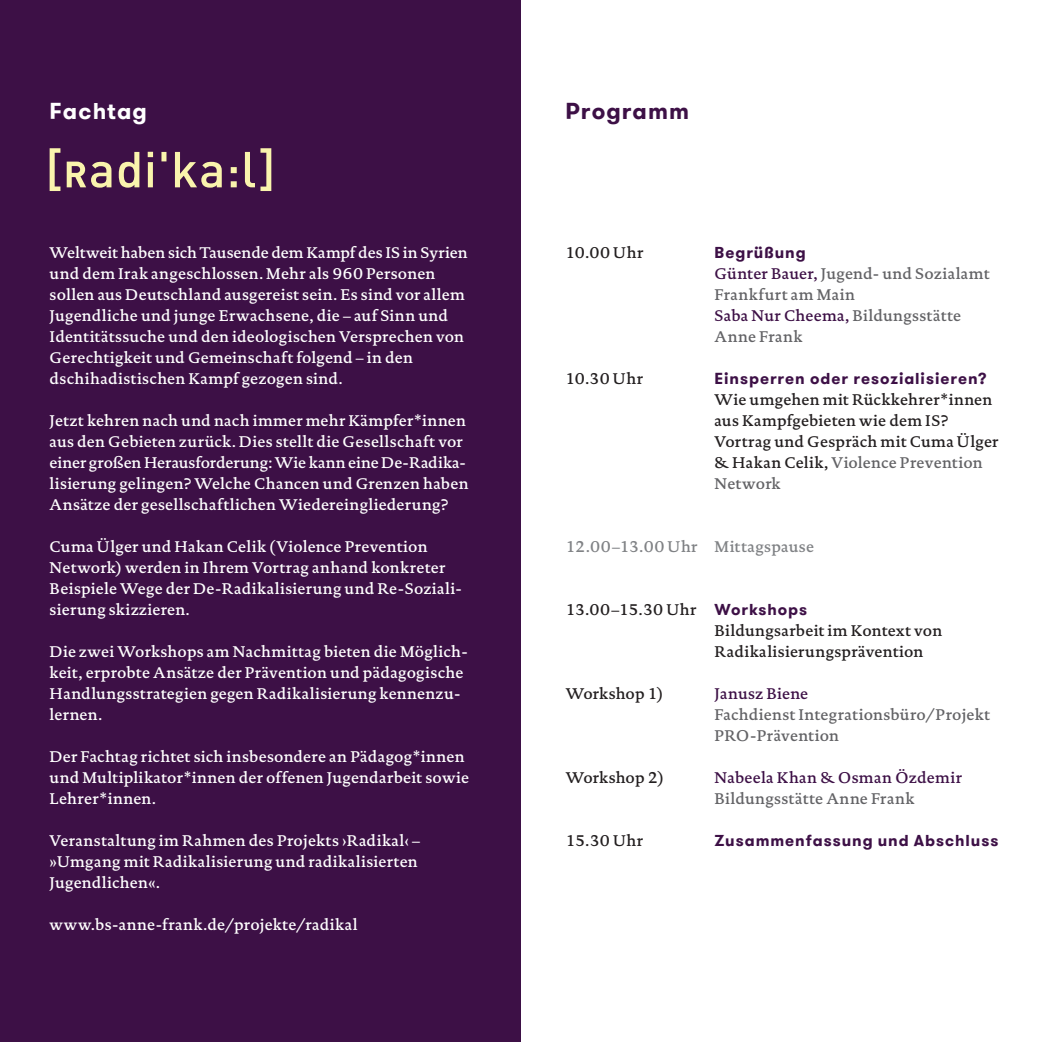
<style>
.page{position:relative;width:1042px;height:1042px;background:#fff}
.page>*{position:absolute;margin:0;border:0;box-sizing:border-box;transform-origin:0 0}
.t1{font:700 22.75px "GT Walsheim Pro";letter-spacing:.045em;color:#3d1046}
.t2{font:700 22.75px "GT Walsheim Pro";letter-spacing:.05em;color:#fff}
.t3{font:500 15.75px/21px "DTL Documenta TOT";letter-spacing:.015em;color:#fff}
.t4{font:500 15.75px/21px "DTL Documenta TOT";letter-spacing:.015em;color:#231f20}
.t5{font:500 15.75px/21px "DTL Documenta TOT";letter-spacing:.02em;color:#636366}
.t6{font:700 15.75px "GT Walsheim Pro";letter-spacing:.06em;color:#3d1046}
.t7{font:500 15.75px "DTL Documenta TOT";letter-spacing:.02em;color:#3d1046}
.t8{font:500 15.75px "DTL Documenta TOT";letter-spacing:.025em;color:#808285}
.s1{color:#3d1046}
.s2{color:#636366}
.s3{font-family:"GT Walsheim Pro";font-weight:700;color:#3d1046}
</style>
<div class="page">
<div style="left:0;top:0;width:521px;height:1042px;background:#3d1046"></div>
<svg style="left:50px;top:148px;width:221px;height:43px"></svg>
<h1 class="t2" style="left:50px;top:96px;width:99px">Fachtag</h1>
<p class="t3" style="left:50px;top:241px;width:420px">Weltweit haben sich Tausende dem Kampf des IS in Syrien und dem Irak angeschlossen. Mehr als 960 Personen sollen aus Deutschland ausgereist sein. Es sind vor allem Jugendliche und junge Erwachsene, die – auf Sinn und Identitätssuche und den ideologischen Versprechen von Gerechtigkeit und Gemeinschaft folgend – in den dschihadistischen Kampf gezogen sind.</p>
<p class="t3" style="left:50px;top:409px;width:420px">Jetzt kehren nach und nach immer mehr Kämpfer*innen aus den Gebieten zurück. Dies stellt die Gesellschaft vor einer großen Herausforderung: Wie kann eine De-Radika&shy;lisierung gelingen? Welche Chancen und Grenzen haben Ansätze der gesellschaftlichen Wiedereingliederung?</p>
<p class="t3" style="left:50px;top:535px;width:414px">Cuma Ülger und Hakan Celik (Violence Prevention Network) werden in Ihrem Vortrag anhand konkreter Beispiele Wege der De-Radikalisierung und Re-Soziali&shy;sierung skizzieren.</p>
<p class="t3" style="left:50px;top:640px;width:420px">Die zwei Workshops am Nachmittag bieten die Möglich&shy;keit, erprobte Ansätze der Prävention und pädagogische Handlungsstrategien gegen Radikalisierung kennenzu&shy;lernen.</p>
<p class="t3" style="left:50px;top:745px;width:421px">Der Fachtag richtet sich insbesondere an Pädagog*innen und Multiplikator*innen der offenen Jugendarbeit sowie<br>Lehrer*innen.</p>
<p class="t3" style="left:50px;top:829px;width:372px">Veranstaltung im Rahmen des Projekts ›Radikal‹ – »Umgang mit Radikalisierung und radikalisierten<br>Jugendlichen«.</p>
<p class="t3" style="left:50px;top:913px;width:309px">www.bs-anne-frank.de/projekte/radikal</p>
<h1 class="t1" style="left:566px;top:96px;width:125px">Programm</h1>
<p class="t4" style="left:566px;top:241px;width:79px">10.00 Uhr</p>
<p class="t6" style="left:714px;top:242px;width:93px">Begrüßung</p>
<p class="t5" style="left:714px;top:262px;width:277px"><span class="s1">Günter Bauer,</span> Jugend- und Sozialamt<br>Frankfurt am Main<br><span class="s1">Saba Nur Cheema,</span> Bildungsstätte<br>Anne Frank</p>
<p class="t4" style="left:566px;top:367px;width:79px">10.30 Uhr</p>
<p class="t6" style="left:714px;top:368px;width:274px">Einsperren oder resozialisieren?</p>
<p class="t4" style="left:714px;top:388px;width:285px">Wie umgehen mit Rückkehrer*innen aus Kampfgebieten wie dem IS?<br>Vortrag und Gespräch mit Cuma Ülger &amp; Hakan Celik, <span class="s2">Violence Prevention<br>Network</span></p>
<p class="t8" style="left:566px;top:537px;width:250px">12.00–13.00 Uhr Mittagspause</p>
<p class="t4" style="left:714px;top:598px;width:229px;text-indent:-149px">13.00–15.30 Uhr <span class="s3">Workshops<br></span>Bildungsarbeit im Kontext von<br>Radikalisierungsprävention</p>
<p class="t4" style="left:566px;top:682px;width:99px">Workshop 1)</p>
<p class="t7" style="left:714px;top:684px;width:95px">Janusz Biene</p>
<p class="t5" style="left:714px;top:703px;width:277px">Fachdienst Integrationsbüro/Projekt<br>PRO-Prävention</p>
<p class="t4" style="left:566px;top:766px;width:100px">Workshop 2)</p>
<p class="t7" style="left:714px;top:768px;width:249px">Nabeela Khan &amp; Osman Özdemir</p>
<p class="t5" style="left:714px;top:787px;width:201px">Bildungsstätte Anne Frank</p>
<p class="t4" style="left:566px;top:829px;width:79px">15.30 Uhr</p>
<p class="t6" style="left:714px;top:830px;width:285px">Zusammenfassung und Abschluss</p>
</div>
